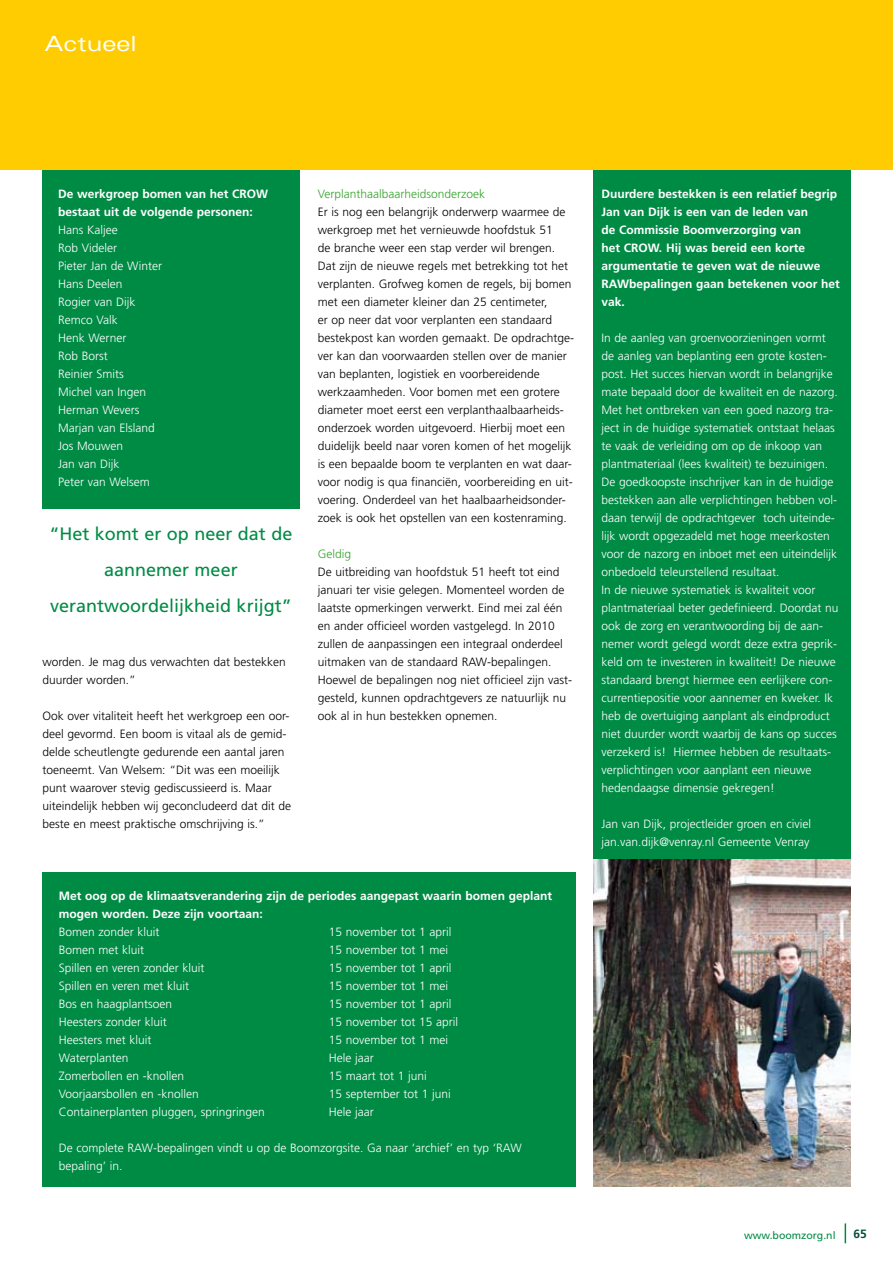
<style>
.page{position:relative;width:893px;height:1263px;background:#fff}
.page>*{position:absolute;margin:0;border:0;box-sizing:border-box;transform-origin:0 0}
.t1{font:expanded 21px "Univers";color:#fff}
.t2{font:18px/36px "Frutiger";color:#008b45;text-align:center}
.t3{font:300 12px/18px "Frutiger";color:#fff}
.t4{font:300 12px/18px "Frutiger";color:#000}
.t5{font:700 12px/18px "Frutiger";color:#fff}
.t6{font:300 12px "Frutiger";color:#35a32c}
.t7{font:700 12px "Frutiger";color:#00513c}
.t8{font:10.5px "Frutiger";color:#008b45}
</style>
<div class="page">
<svg style="left:845px;top:1223px;width:1px;height:20px"></svg>
<div style="left:43px;top:163px;width:257px;height:345px;background:#008b45"></div>
<div style="left:43px;top:872px;width:533px;height:314px;background:#008b45"></div>
<div style="left:593px;top:163px;width:257px;height:1023px;background:#008b45"></div>
<div style="left:0;top:0;width:893px;height:170px;background:#fecc00"></div>
<img style="left:593px;top:859px;width:257px;height:327px">
<h1 class="t1" style="left:45px;top:31px;width:93px">Actueel</h1>
<p class="t5" style="left:58px;top:185px;width:212px">De werkgroep bomen van het CROW bestaat uit de volgende personen:</p>
<p class="t3" style="left:58px;top:221px;width:105px">Hans Kaljee<br>Rob Videler<br>Pieter Jan de Winter<br>Hans Deelen<br>Rogier van Dijk<br>Remco Valk<br>Henk Werner<br>Rob Borst<br>Reinier Smits<br>Michel van Ingen<br>Herman Wevers<br>Marjan van Elsland<br>Jos Mouwen<br>Jan van Dijk<br>Peter van Welsem</p>
<h2 class="t2" style="left:49px;top:516px;width:245px">“Het komt er op neer dat de aannemer meer verantwoordelijkheid krijgt”</h2>
<p class="t4" style="left:43px;top:653px;width:245px">worden. Je mag dus verwachten dat bestekken duurder worden.”</p>
<p class="t4" style="left:43px;top:707px;width:250px">Ook over vitaliteit heeft het werkgroep een oor&shy;deel gevormd. Een boom is vitaal als de gemid&shy;delde scheutlengte gedurende een aantal jaren toeneemt. Van Welsem: “Dit was een moeilijk punt waarover stevig gediscussieerd is. Maar uiteindelijk hebben wij geconcludeerd dat dit de beste en meest praktische omschrijving is.”</p>
<p class="t6" style="left:318px;top:187px;width:169px">Verplanthaalbaarheidsonderzoek</p>
<p class="t4" style="left:318px;top:203px;width:258px">Er is nog een belangrijk onderwerp waarmee de werkgroep met het vernieuwde hoofdstuk 51<br>de branche weer een stap verder wil brengen.<br>Dat zijn de nieuwe regels met betrekking tot het verplanten. Grofweg komen de regels, bij bomen met een diameter kleiner dan 25 centimeter,<br>er op neer dat voor verplanten een standaard bestekpost kan worden gemaakt. De opdrachtge&shy;ver kan dan voorwaarden stellen over de manier van beplanten, logistiek en voorbereidende werkzaamheden. Voor bomen met een grotere diameter moet eerst een verplanthaalbaarheids&shy;onderzoek worden uitgevoerd. Hierbij moet een duidelijk beeld naar voren komen of het mogelijk is een bepaalde boom te verplanten en wat daar&shy;voor nodig is qua financiën, voorbereiding en uit&shy;voering. Onderdeel van het haalbaarheidsonder&shy;zoek is ook het opstellen van een kostenraming.</p>
<p class="t6" style="left:318px;top:547px;width:35px">Geldig</p>
<p class="t4" style="left:318px;top:563px;width:256px">De uitbreiding van hoofdstuk 51 heeft tot eind januari ter visie gelegen. Momenteel worden de laatste opmerkingen verwerkt. Eind mei zal één en ander officieel worden vastgelegd. In 2010 zullen de aanpassingen een integraal onderdeel uitmaken van de standaard RAW-bepalingen.<br>Hoewel de bepalingen nog niet officieel zijn vast&shy;gesteld, kunnen opdrachtgevers ze natuurlijk nu ook al in hun bestekken opnemen.</p>
<p class="t5" style="left:59px;top:887px;width:495px">Met oog op de klimaatsverandering zijn de periodes aangepast waarin bomen geplant mogen worden. Deze zijn voortaan:</p>
<p class="t3" style="left:59px;top:923px;width:102px">Bomen zonder kluit</p>
<p class="t3" style="left:329px;top:923px;width:124px">15 november tot 1 april</p>
<p class="t3" style="left:59px;top:941px;width:87px">Bomen met kluit</p>
<p class="t3" style="left:329px;top:941px;width:121px">15 november tot 1 mei</p>
<p class="t3" style="left:59px;top:959px;width:147px">Spillen en veren zonder kluit</p>
<p class="t3" style="left:329px;top:959px;width:124px">15 november tot 1 april</p>
<p class="t3" style="left:59px;top:977px;width:132px">Spillen en veren met kluit</p>
<p class="t3" style="left:329px;top:977px;width:121px">15 november tot 1 mei</p>
<p class="t3" style="left:59px;top:995px;width:115px">Bos en haagplantsoen</p>
<p class="t3" style="left:329px;top:995px;width:124px">15 november tot 1 april</p>
<p class="t3" style="left:59px;top:1013px;width:110px">Heesters zonder kluit</p>
<p class="t3" style="left:329px;top:1013px;width:131px">15 november tot 15 april</p>
<p class="t3" style="left:59px;top:1031px;width:94px">Heesters met kluit</p>
<p class="t3" style="left:329px;top:1031px;width:121px">15 november tot 1 mei</p>
<p class="t3" style="left:59px;top:1049px;width:71px">Waterplanten</p>
<p class="t3" style="left:329px;top:1049px;width:46px">Hele jaar</p>
<p class="t3" style="left:59px;top:1067px;width:127px">Zomerbollen en -knollen</p>
<p class="t3" style="left:329px;top:1067px;width:100px">15 maart tot 1 juni</p>
<p class="t3" style="left:59px;top:1085px;width:142px">Voorjaarsbollen en -knollen</p>
<p class="t3" style="left:329px;top:1085px;width:124px">15 september tot 1 juni</p>
<p class="t3" style="left:59px;top:1103px;width:208px">Containerplanten pluggen, springringen</p>
<p class="t3" style="left:329px;top:1103px;width:46px">Hele jaar</p>
<p class="t3" style="left:59px;top:1139px;width:465px">De complete RAW-bepalingen vindt u op de Boomzorgsite. Ga naar ‘archief’ en typ ‘RAW bepaling’ in.</p>
<p class="t5" style="left:601px;top:185px;width:240px">Duurdere bestekken is een relatief begrip<br>Jan van Dijk is een van de leden van<br>de Commissie Boomverzorging van<br>het CROW. Hij was bereid een korte argumentatie te geven wat de nieuwe<br>RAWbepalingen gaan betekenen voor het vak.</p>
<p class="t3" style="left:601px;top:329px;width:238px">In de aanleg van groenvoorzieningen vormt de aanleg van beplanting een grote kosten&shy;post. Het succes hiervan wordt in belangrijke mate bepaald door de kwaliteit en de nazorg.<br>Met het ontbreken van een goed nazorg tra&shy;ject in de huidige systematiek ontstaat helaas te vaak de verleiding om op de inkoop van plantmateriaal (lees kwaliteit) te bezuinigen.<br>De goedkoopste inschrijver kan in de huidige bestekken aan alle verplichtingen hebben vol&shy;daan terwijl de opdrachtgever toch uiteinde&shy;lijk wordt opgezadeld met hoge meerkosten voor de nazorg en inboet met een uiteindelijk onbedoeld teleurstellend resultaat.<br>In de nieuwe systematiek is kwaliteit voor plantmateriaal beter gedefinieerd. Doordat nu ook de zorg en verantwoording bij de aan&shy;nemer wordt gelegd wordt deze extra geprik&shy;keld om te investeren in kwaliteit! De nieuwe standaard brengt hiermee een eerlijkere con&shy;currentiepositie voor aannemer en kweker. Ik heb de overtuiging aanplant als eindproduct niet duurder wordt waarbij de kans op succes verzekerd is! Hiermee hebben de resultaats&shy;verplichtingen voor aanplant een nieuwe hedendaagse dimensie gekregen!</p>
<p class="t3" style="left:601px;top:815px;width:211px">Jan van Dijk, projectleider groen en civiel jan.van.dijk@venray.nl Gemeente Venray</p>
<p class="t8" style="left:744px;top:1229px;width:93px">www.boomzorg.nl</p>
<p class="t7" style="left:853px;top:1227px;width:15px">65</p>
</div>
